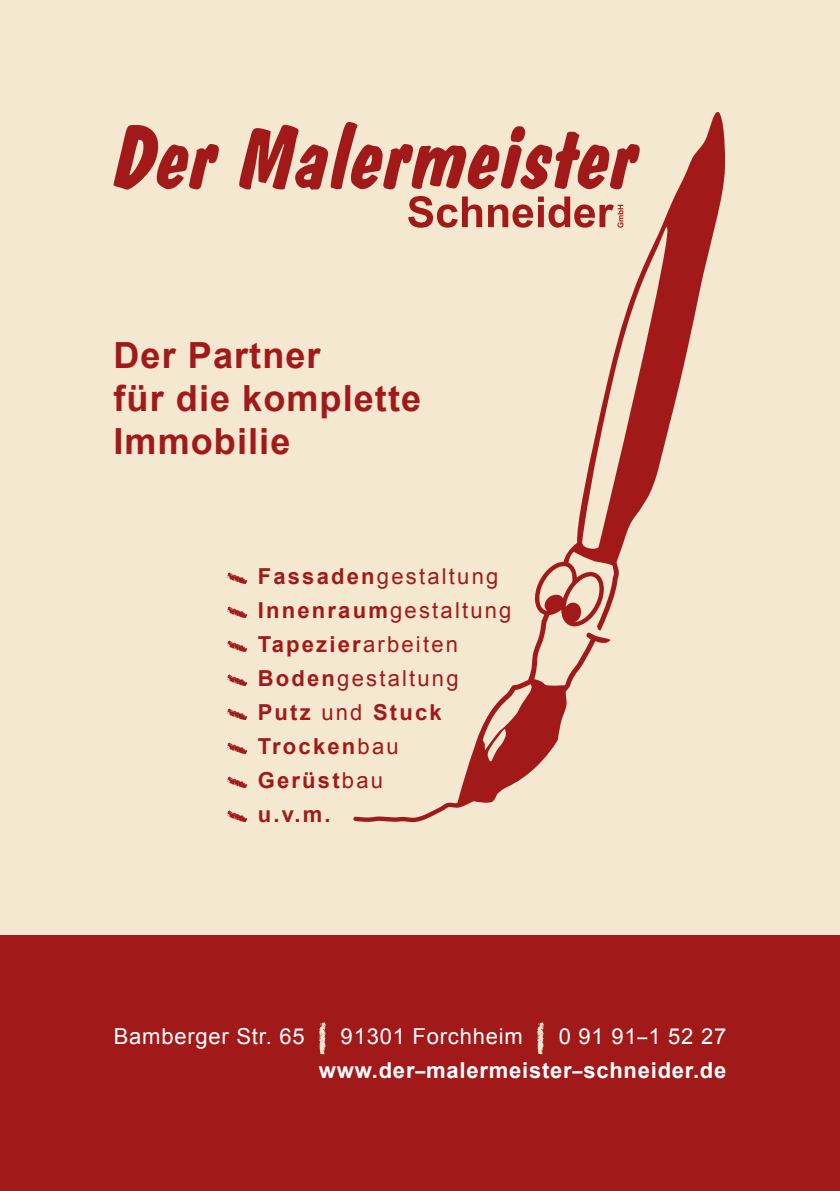
<style>
.page{position:relative;width:840px;height:1191px;background:#fff}
.page>*{position:absolute;margin:0;border:0;box-sizing:border-box;transform-origin:0 0}
.t1{font:700 36px/43.2px "Arial";letter-spacing:.03em;color:#a11a19}
.t2{font:700 22px/34px "Arial";letter-spacing:.1em;color:#a11a19}
.t3{font:700 22px/34px "Arial";letter-spacing:.035em;color:#fff;text-align:right}
.t4{font:22px "Arial";letter-spacing:.035em;color:#fff}
.s1{font-weight:400}
.s2{font-family:"Arial Narrow";font-weight:400}
.s3{font-family:"Arial Narrow"}
</style>
<div class="page">
<div style="left:0;top:0;width:839px;height:1191px;background:#f4e8d1"></div>
<div style="left:0;top:935px;width:839px;height:256px;background:#a11a19"></div>
<svg style="left:227px;top:572px;width:20px;height:12px"></svg>
<svg style="left:227px;top:606px;width:20px;height:12px"></svg>
<svg style="left:227px;top:640px;width:20px;height:12px"></svg>
<svg style="left:227px;top:674px;width:20px;height:12px"></svg>
<svg style="left:227px;top:708px;width:20px;height:12px"></svg>
<svg style="left:227px;top:742px;width:20px;height:12px"></svg>
<svg style="left:227px;top:776px;width:20px;height:12px"></svg>
<svg style="left:227px;top:810px;width:20px;height:12px"></svg>
<svg style="left:113px;top:122px;width:240px;height:68px"></svg>
<svg style="left:353px;top:111px;width:372px;height:711px"></svg>
<svg style="left:538px;top:566px;width:61px;height:56px"></svg>
<svg style="left:482px;top:684px;width:49px;height:77px"></svg>
<svg style="left:408px;top:196px;width:271px;height:354px"></svg>
<svg style="left:319px;top:1022px;width:7px;height:32px"></svg>
<svg style="left:537px;top:1022px;width:7px;height:32px"></svg>
<svg style="left:839px;top:684px;width:1px;height:507px"></svg>
<h1 class="t1" style="left:113px;top:335px;width:309px">Der Partner<br>für die komplette<br>Immobilie</h1>
<p class="t2" style="left:257px;top:560px;width:255px">Fassaden<span class="s1">gestaltung<br></span>Innenraum<span class="s1">gestaltung<br></span>Tapezier<span class="s1">arbeiten<br></span>Boden<span class="s1">gestaltung<br></span>Putz <span class="s1">und</span> Stuck<br>Trocken<span class="s1">bau<br></span>Gerüst<span class="s1">bau<br></span>u.v.m.</p>
<p class="t4" style="left:114px;top:1021px;width:192px">Bamberger Str. 65</p>
<p class="t4" style="left:340px;top:1021px;width:183px">91301 Forchheim</p>
<p class="t3" style="left:319px;top:1019px;width:409px"><span class="s1">0 91 91</span><span class="s2">–</span><span class="s1">1 52 27 </span>www.der<span class="s3">–</span>malermeister<span class="s3">–</span>schneider.de</p>
</div>
